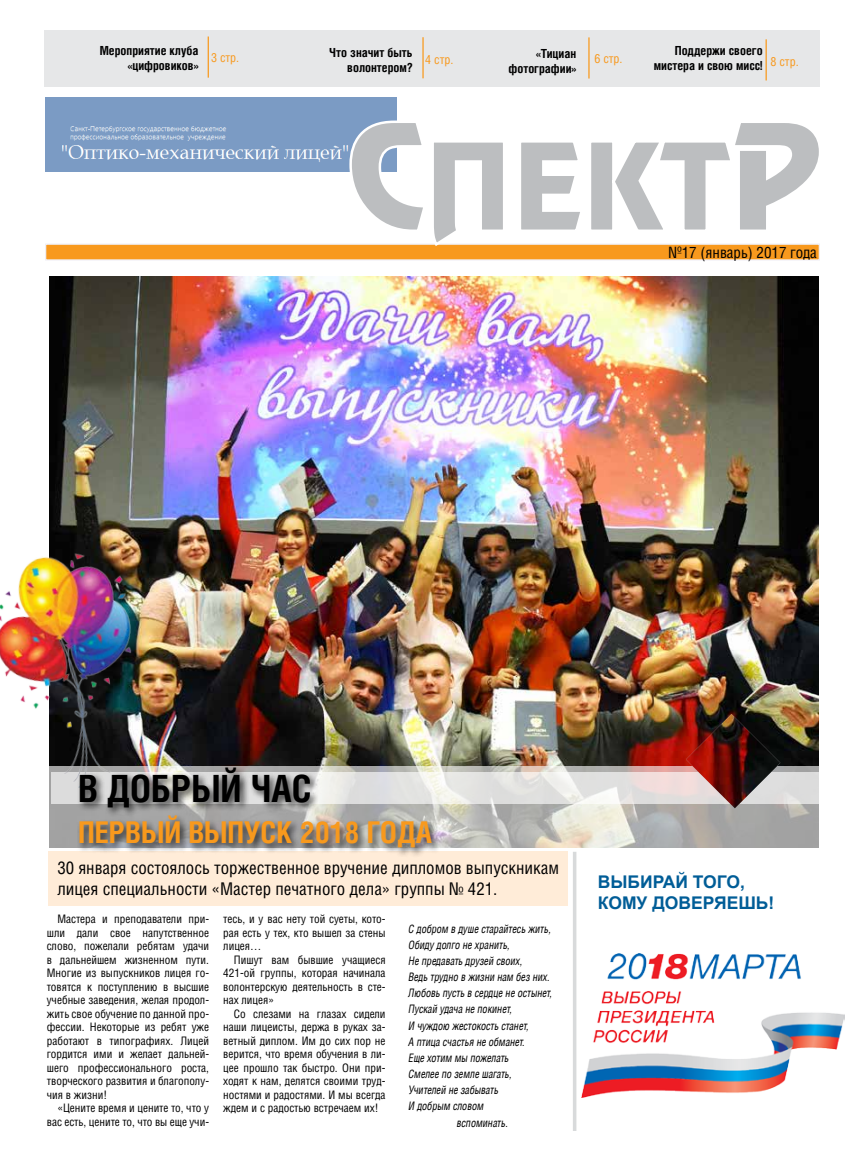
<style>
.page{position:relative;width:865px;height:1170px;background:#fff}
.page>*{position:absolute;margin:0;border:0;box-sizing:border-box;transform-origin:0 0}
.t1{font:700 37.5px "Helios Cond";color:#000}
.t2{font:700 30px "Helios Cond";color:#f8991d}
.t3{font:17.5px/21px "Helios Cond";color:#000}
.t4{font:700 17.5px/21px "Arial";color:#005d97}
.t5{font:15px "AG Letterica Condensed C";color:#000}
.t6{font:700 12.5px/15px "Helios Cond";color:#000;text-align:right}
.t7{font:12.5px "Helios Cond";color:#f8991d}
.t8{font:11.25px/13.5px "AG Letterica Condensed C";color:#000;text-align:justify}
.t9{font:italic 11.25px "AG Letterica Condensed";color:#000;scale:.9 1}
</style>
<div class="page">
<img style="left:50px;top:276px;width:767px;height:489px">
<div style="left:45px;top:97px;width:351px;height:75px;background:#7b9bc4"></div>
<img style="left:62px;top:126px;width:286px;height:36px">
<div style="left:45px;top:30px;width:774px;height:57px;background:#e6e7e8"></div>
<hr style="left:207px;top:36px;width:2px;height:42px;background:#f8991d">
<hr style="left:422px;top:37px;width:1px;height:41px;background:#f8991d">
<hr style="left:588px;top:37px;width:1px;height:41px;background:#f8991d">
<hr style="left:765px;top:39px;width:1px;height:41px;background:#f8991d">
<div style="left:45px;top:243px;width:774px;height:17px;background:#f8991d;border:1px solid #f0eff5"></div>
<svg style="left:348px;top:119px;width:472px;height:129px"></svg>
<svg style="left:49px;top:765px;width:770px;height:83px;background:#bab8b3"></svg>
<svg style="left:51px;top:772px;width:768px;height:31px;background:#e5e3e1"></svg>
<img style="left:685px;top:714px;width:95px;height:94px">
<img style="left:0;top:542px;width:163px;height:256px">
<div style="left:48px;top:850px;width:520px;height:55px;background:#ffecd8"></div>
<img style="left:581px;top:953px;width:262px;height:143px">
<svg style="left:573px;top:852px;width:3px;height:278px"></svg>
<div style="left:76px;top:764px;width:365px;height:93px;background:#000;opacity:.75"></div>
<p class="t6" style="left:100px;top:42px;width:100px">Мероприятие клуба «цифровиков»</p>
<p class="t6" style="left:329px;top:45px;width:85px">Что значит быть волонтером?</p>
<p class="t6" style="left:508px;top:46px;width:69px">«Тициан фотографии»</p>
<p class="t6" style="left:653px;top:43px;width:110px">Поддержи своего мистера и свою мисс!</p>
<p class="t7" style="left:211px;top:50px;width:30px">3 стр.</p>
<p class="t7" style="left:425px;top:52px;width:30px">4 стр.</p>
<p class="t7" style="left:594px;top:51px;width:30px">6 стр.</p>
<p class="t7" style="left:770px;top:54px;width:30px">8 стр.</p>
<h3 class="t5" style="left:667px;top:244px;width:150px">№17 (январь) 2017 года</h3>
<h1 class="t1" style="left:78px;top:765px;width:235px">В добрый час</h1>
<h2 class="t2" style="left:78px;top:814px;width:353px">первый выпуск 2018 года</h2>
<h3 class="t3" style="left:57px;top:856px;width:503px">30 января состоялось торжественное вручение дипломов выпускникам лицея специальности «Мастер печатного дела» группы № 421.</h3>
<p class="t9" style="left:408px;top:922px;width:160px">С добром в душе старайтесь жить,</p>
<p class="t9" style="left:408px;top:938px;width:114px">Обиду долго не хранить,</p>
<p class="t9" style="left:408px;top:954px;width:128px">Не предавать друзей своих,</p>
<p class="t9" style="left:408px;top:970px;width:158px">Ведь трудно в жизни нам без них.</p>
<p class="t9" style="left:408px;top:986px;width:161px">Любовь пусть в сердце не остынет,</p>
<p class="t9" style="left:408px;top:1002px;width:116px">Пускай удача не покинет,</p>
<p class="t9" style="left:408px;top:1018px;width:135px">И чуждою жестокость станет,</p>
<p class="t9" style="left:408px;top:1034px;width:131px">А птица счастья не обманет.</p>
<p class="t9" style="left:408px;top:1050px;width:113px">Еще хотим мы пожелать</p>
<p class="t9" style="left:408px;top:1066px;width:116px">Смелее по земле шагать,</p>
<p class="t9" style="left:408px;top:1082px;width:101px">Учителей не забывать</p>
<p class="t9" style="left:408px;top:1098px;width:85px">И добрым словом</p>
<p class="t9" style="left:456px;top:1115px;width:59px">вспоминать.</p>
<p class="t8" style="left:223px;top:912px;width:164px">тесь, и у вас нету той суеты, кото&shy;рая есть у тех, кто вышел за стены лицея…</p>
<p class="t8" style="left:223px;top:952px;width:164px;text-indent:11px">Пишут вам бывшие учащиеся 421-ой группы, которая начинала волонтерскую деятельность в сте&shy;нах лицея»</p>
<p class="t8" style="left:223px;top:1006px;width:164px;text-indent:11px">Со слезами на глазах сидели наши лицеисты, держа в руках за&shy;ветный диплом. Им до сих пор не верится, что время обучения в ли&shy;цее прошло так быстро. Они при&shy;ходят к нам, делятся своими труд&shy;ностями и радостями. И мы всегда ждем и с радостью встречаем их!</p>
<p class="t8" style="left:47px;top:912px;width:164px;text-indent:11px">Мастера и преподаватели при&shy;шли дали свое напутственное слово, пожелали ребятам удачи в дальнейшем жизненном пути.<br>Многие из выпускников лицея го&shy;товятся к поступлению в высшие учебные заведения, желая продол&shy;жить свое обучение по данной про&shy;фессии. Некоторые из ребят уже работают в типографиях. Лицей гордится ими и желает дальней&shy;шего профессионального роста, творческого развития и благополу&shy;чия в жизни!</p>
<p class="t8" style="left:47px;top:1101px;width:164px;text-align:right">«Цените время и цените то, что у вас есть, цените то, что вы еще учи-</p>
<h3 class="t4" style="left:597px;top:872px;width:178px">Выбирай того, кому доверяешь!</h3>
</div>
